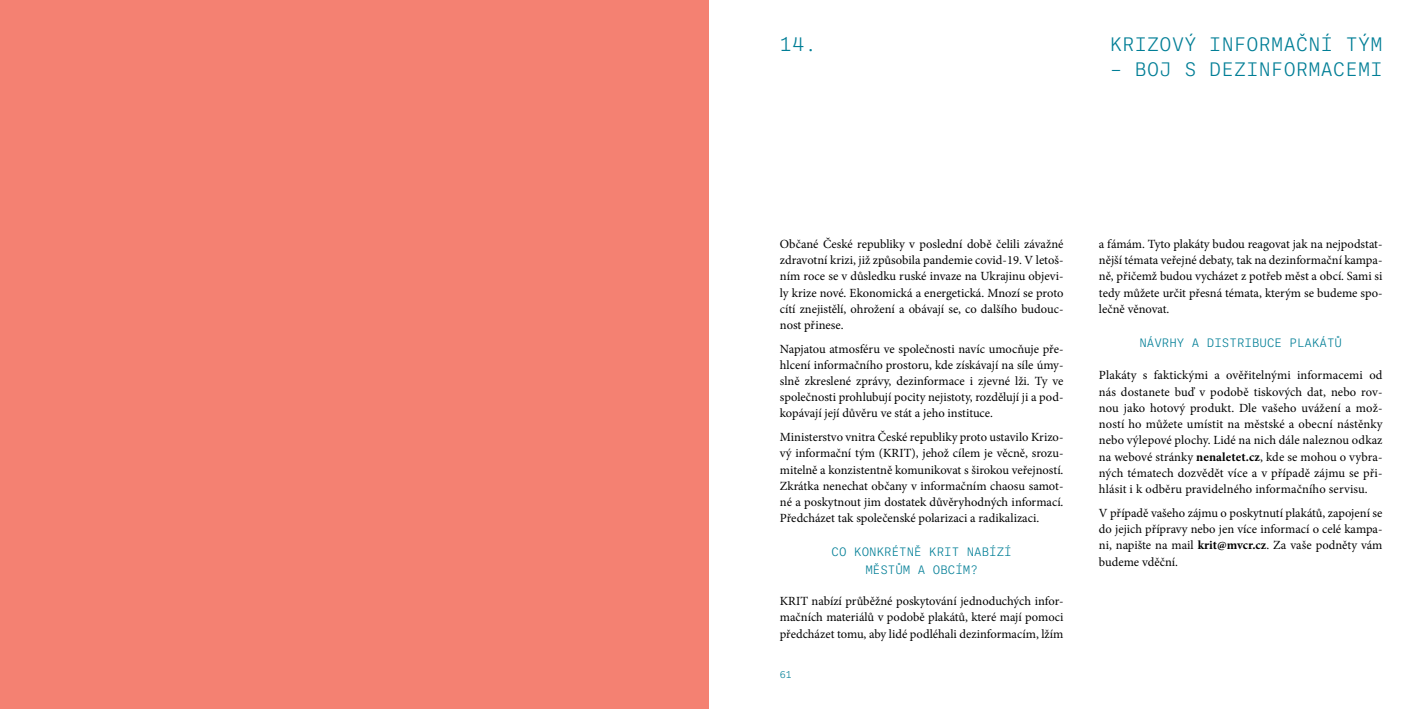
<style>
.page{position:relative;width:1418px;height:709px;background:#fff}
.page>*{position:absolute;margin:0;border:0;box-sizing:border-box;transform-origin:0 0}
.t1{font:300 20px "Ballinger Mono";letter-spacing:.02em;color:#007e96}
.t2{font:12.5px/16.2px "Minion Pro";color:#000;text-align:justify}
.t3{font:300 12.5px/17.5px "Ballinger Mono";color:#007e96;text-align:center}
.t4{font:300 10px "Ballinger Mono";color:#007e96}
.s1{font-weight:700}
</style>
<div class="page">
<div style="left:0;top:0;width:709px;height:709px;background:#f48172"></div>
<h1 class="t1" style="left:780px;top:34px;width:38px">14.</h1>
<h1 class="t1" style="left:1109px;top:34px;width:274px">KRIZOVÝ INFORMAČNÍ TÝM</h1>
<h1 class="t1" style="left:1109px;top:59px;width:274px">– BOJ S DEZINFORMACEMI</h1>
<p class="t2" style="left:780px;top:236px;width:285px">Občané České republiky v poslední době čelili závažné zdravotní krizi, již způsobila pandemie covid-19. V letoš&shy;ním roce se v důsledku ruské invaze na Ukrajinu objevi&shy;ly krize nové. Ekonomická a energetická. Mnozí se proto cítí znejistělí, ohrožení a obávají se, co dalšího budouc&shy;nost přinese.</p>
<p class="t2" style="left:780px;top:341px;width:285px">Napjatou atmosféru ve společnosti navíc umocňuje pře&shy;hlcení informačního prostoru, kde získávají na síle úmy&shy;slně zkreslené zprávy, dezinformace i zjevné lži. Ty ve společnosti prohlubují pocity nejistoty, rozdělují ji a pod&shy;kopávají její důvěru ve stát a jeho instituce.</p>
<p class="t2" style="left:780px;top:429px;width:285px">Ministerstvo vnitra České republiky proto ustavilo Krizo&shy;vý informační tým (KRIT), jehož cílem je věcně, srozu&shy;mitelně a konzistentně komunikovat s širokou veřejností.<br>Zkrátka nenechat občany v informačním chaosu samot&shy;né a poskytnout jim dostatek důvěryhodných informací.<br>Předcházet tak společenské polarizaci a radikalizaci.</p>
<p class="t3" style="left:831px;top:543px;width:181px">CO KONKRÉTNĚ KRIT NABÍZÍ<br>MĚSTŮM A OBCÍM?</p>
<p class="t2" style="left:780px;top:593px;width:285px">KRIT nabízí průběžné poskytování jednoduchých infor&shy;mačních materiálů v podobě plakátů, které mají pomoci předcházet tomu, aby lidé podléhali dezinformacím, lžím</p>
<p class="t4" style="left:780px;top:668px;width:13px">61</p>
<p class="t2" style="left:1098px;top:236px;width:285px">a fámám. Tyto plakáty budou reagovat jak na nejpodstat&shy;nější témata veřejné debaty, tak na dezinformační kampa&shy;ně, přičemž budou vycházet z potřeb měst a obcí. Sami si tedy můžete určit přesná témata, kterým se budeme spo&shy;lečně věnovat.</p>
<p class="t3" style="left:1139px;top:334px;width:204px">NÁVRHY A DISTRIBUCE PLAKÁTŮ</p>
<p class="t2" style="left:1098px;top:367px;width:285px">Plakáty s faktickými a ověřitelnými informacemi od nás dostanete buď v podobě tiskových dat, nebo rov&shy;nou jako hotový produkt. Dle vašeho uvážení a mož&shy;ností ho můžete umístit na městské a obecní nástěnky nebo výlepové plochy. Lidé na nich dále naleznou odkaz na webové stránky <span class="s1">nenaletet.cz</span>, kde se mohou o vybra&shy;ných tématech dozvědět více a v případě zájmu se při&shy;hlásit i k odběru pravidelného informačního servisu.</p>
<p class="t2" style="left:1098px;top:505px;width:285px">V případě vašeho zájmu o poskytnutí plakátů, zapojení se do jejich přípravy nebo jen více informací o celé kampa&shy;ni, napište na mail <span class="s1">krit@mvcr.cz</span>. Za vaše podněty vám budeme vděční.</p>
</div>
